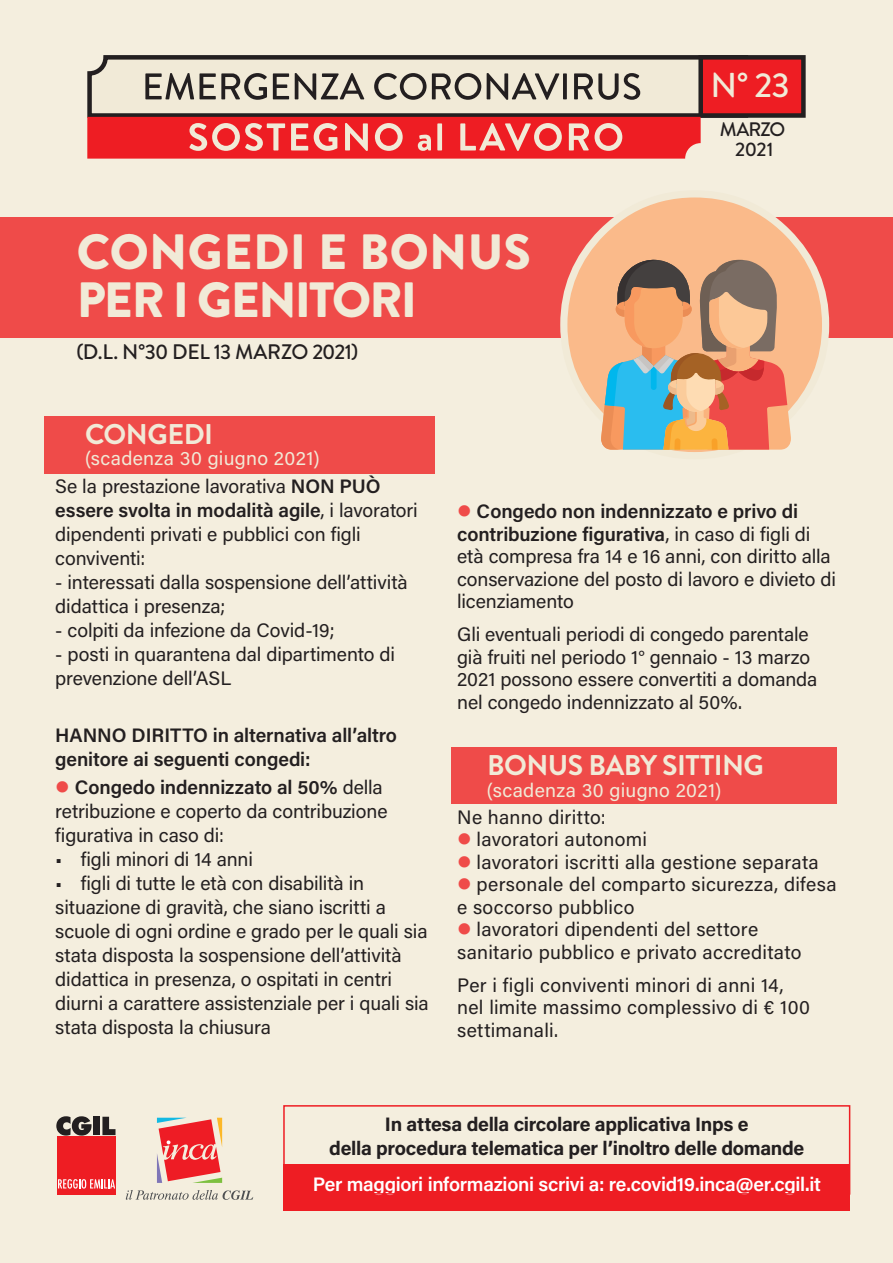
<style>
.page{position:relative;width:893px;height:1263px;background:#f4eede}
.page>*{position:absolute;margin:0;border:0;box-sizing:border-box;transform-origin:0 0}
.t1{font:900 49.5px/48px "Brandon Grotesque";letter-spacing:-.01em;color:#f1ead7}
.t2{font:500 34.5px "Brandon Grotesque";color:#f1ead7}
.t3{font:700 28.5px "Brandon Grotesque";letter-spacing:-.02em;color:#f1ead7}
.t4{font:500 21px "Brandon Grotesque";letter-spacing:-.025em;color:#231f20}
.t5{font:19.5px/24px "Acumin Variable Concept";letter-spacing:.02em;color:#231f20}
.t6{font:19.5px/24px "Acumin Variable Concept";letter-spacing:.04em;color:#231f20;text-align:center}
.t7{font:19.5px "Acumin Variable Concept";letter-spacing:.025em;color:#fff}
.t8{font:19.5px "Acumin Variable Concept";letter-spacing:.035em;color:#f1ead7}
.t9{font:500 19.5px/19.5px "Brandon Grotesque";letter-spacing:-.03em;color:#231f20;text-align:center}
.s1{color:#ef4b49}
</style>
<div class="page">
<div style="left:451px;top:747px;width:386px;height:57px;background:#ef4b49"></div>
<div style="left:45px;top:417px;width:390px;height:57px;background:#ef4b49"></div>
<div style="left:0;top:217px;width:893px;height:120px;background:#ef4b49"></div>
<svg style="left:557px;top:197px;width:276px;height:256px"></svg>
<div style="left:701px;top:57px;width:102px;height:58px;background:#ee1d23"></div>
<div style="left:698px;top:55px;width:108px;height:63px;border:4px solid #231f20"></div>
<svg style="left:87px;top:55px;width:663px;height:104px"></svg>
<div style="left:283px;top:1164px;width:567px;height:47px;background:#ee1d23"></div>
<svg style="left:126px;top:1190px;width:127px;height:10px"></svg>
<svg style="left:157px;top:1118px;width:65px;height:65px"></svg>
<div style="left:57px;top:1136px;width:59px;height:59px;background:#ee1d23"></div>
<svg style="left:56px;top:1116px;width:36px;height:19px"></svg>
<div style="left:93px;top:1117px;width:7px;height:18px;background:#231f20"></div>
<svg style="left:102px;top:1117px;width:14px;height:18px"></svg>
<svg style="left:58px;top:1179px;width:57px;height:9px"></svg>
<svg style="left:601px;top:250px;width:190px;height:200px;background:#c5997c"></svg>
<div style="left:283px;top:1105px;width:567px;height:89px;border:2px solid #ee1d23"></div>
<h2 class="t2" style="left:711px;top:62px;width:81px">N° 23</h2>
<h1 class="t1" style="left:77px;top:228px;width:456px">CONGEDI E BONUS<br>PER I GENITORI</h1>
<p class="t4" style="left:77px;top:337px;width:283px">(D.L. N°30 DEL 13 MARZO 2021)</p>
<p class="t9" style="left:720px;top:120px;width:67px">MARZO<br>2021</p>
<h3 class="t3" style="left:85px;top:414px;width:129px">CONGEDI</h3>
<p class="t8" style="left:85px;top:445px;width:236px">(scadenza 30 giugno 2021)</p>
<p class="t5" style="left:55px;top:474px;width:364px">Se la prestazione lavorativa NON PUÒ essere svolta in modalità agile, i lavoratori dipendenti privati e pubblici con figli conviventi:</p>
<p class="t5" style="left:55px;top:570px;width:354px">- interessati dalla sospensione dell’attività didattica i presenza;</p>
<p class="t5" style="left:55px;top:618px;width:280px">- colpiti da infezione da Covid-19;</p>
<p class="t5" style="left:55px;top:642px;width:341px">- posti in quarantena dal dipartimento di prevenzione dell’ASL</p>
<p class="t5" style="left:55px;top:722px;width:342px">HANNO DIRITTO in alternativa all’altro genitore ai seguenti congedi:</p>
<p class="t5" style="left:55px;top:775px;width:333px"><span class="s1">●</span> Congedo indennizzato al 50% della retribuzione e coperto da contribuzione figurativa in caso di:</p>
<p class="t5" style="left:55px;top:847px;width:199px">• figli minori di 14 anni</p>
<p class="t5" style="left:55px;top:871px;width:375px">• figli di tutte le età con disabilità in situazione di gravità, che siano iscritti a scuole di ogni ordine e grado per le quali sia stata disposta la sospensione dell’attività didattica in presenza, o ospitati in centri diurni a carattere assistenziale per i quali sia stata disposta la chiusura</p>
<p class="t5" style="left:457px;top:499px;width:380px;line-height:22.5px"><span class="s1">●</span> Congedo non indennizzato e privo di contribuzione figurativa, in caso di figli di età compresa fra 14 e 16 anni, con diritto alla conservazione del posto di lavoro e divieto di licenziamento</p>
<p class="t5" style="left:457px;top:622px;width:362px;line-height:22.5px">Gli eventuali periodi di congedo parentale già fruiti nel periodo 1° gennaio - 13 marzo 2021 possono essere convertiti a domanda nel congedo indennizzato al 50%.</p>
<h3 class="t3" style="left:487px;top:745px;width:278px">BONUS BABY SITTING</h3>
<p class="t8" style="left:487px;top:777px;width:236px">(scadenza 30 giugno 2021)</p>
<p class="t5" style="left:457px;top:804px;width:150px">Ne hanno diritto:</p>
<p class="t5" style="left:457px;top:827px;width:191px"><span class="s1">●</span> lavoratori autonomi</p>
<p class="t5" style="left:457px;top:849px;width:363px"><span class="s1">●</span> lavoratori iscritti alla gestione separata</p>
<p class="t5" style="left:457px;top:873px;width:381px;line-height:22.5px"><span class="s1">●</span> personale del comparto sicurezza, difesa e soccorso pubblico</p>
<p class="t5" style="left:457px;top:918px;width:346px;line-height:22.5px"><span class="s1">●</span> lavoratori dipendenti del settore sanitario pubblico e privato accreditato</p>
<p class="t5" style="left:457px;top:973px;width:354px;line-height:22.5px">Per i figli conviventi minori di anni 14, nel limite massimo complessivo di € 100 settimanali.</p>
<p class="t6" style="left:329px;top:1112px;width:476px">In attesa della circolare applicativa Inps e<br>della procedura telematica per l’inoltro delle domande</p>
<p class="t7" style="left:313px;top:1170px;width:509px">Per maggiori informazioni scrivi a: re.covid19.inca@er.cgil.it</p>
</div>
